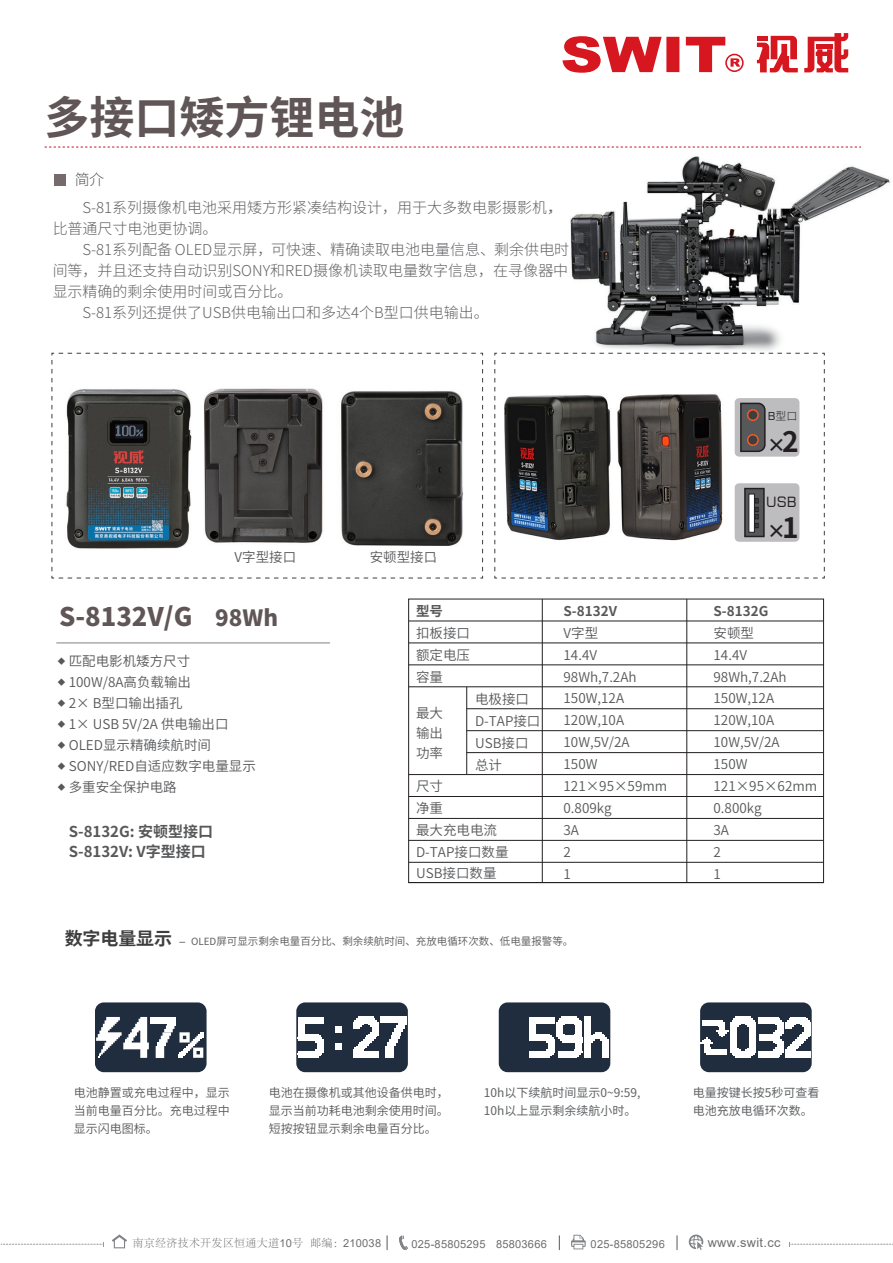
<style>
.page{position:relative;width:893px;height:1263px;background:#fff}
.page>*{position:absolute;margin:0;border:0;box-sizing:border-box;transform-origin:0 0}
.t1{font:700 45px "Source Han Sans CN";color:#605557}
.t2{font:800 25.5px "Source Han Sans CN";color:#605557}
.t3{font:700 18.75px "Source Han Sans CN";color:#231f20}
.t4{font:300 15px/21px "Source Han Sans CN";color:#636366}
.t5{font:700 15px/19.5px "Source Han Sans CN";color:#57585a}
.t6{font:300 15px "Source Han Sans CN";color:#57585a}
.t7{font:14.1px "Square 721 BT";color:#231f20}
.t8{font:13.5px/21.9px "Source Han Sans CN";color:#57585a}
.t9{font:700 13.5px "Source Han Sans CN";color:#57585a}
.t10{font:12.75px "Arial";letter-spacing:.025em;color:#6c6d70}
.t11{font:12px/18px "Source Han Sans CN";color:#57585a;text-align:justify}
.t12{font:12px/18px "Source Han Sans CN";color:#606264}
.t13{font:11.1px "Arial";letter-spacing:.02em;color:#6c6d70}
.t14{font:300 11.1px "Adobe Song Std";letter-spacing:.02em;color:#6c6d70}
.t15{font:300 10.95px "Source Han Sans CN";color:#231f20}
.t16{font:10.5px "Source Han Sans CN";color:#57585a}
.t17{font:300 7.5px "Source Han Sans CN";color:#57585a}
.s1{font-size:22.35px}
.s2{font-weight:700;font-size:18px;color:#3e3e3f}
.s3{font-family:"Arial"}
.s4{font-size:9.9px;color:#606264}
.s5{font-family:"Square 721 BT";font-weight:400}
.s6{font-size:28.05px}
.s7{font-family:"Arial";font-weight:400}
</style>
<div class="page">
<svg style="left:571px;top:1235px;width:15px;height:14px"></svg>
<svg style="left:399px;top:1235px;width:9px;height:15px"></svg>
<svg style="left:689px;top:1234px;width:14px;height:16px"></svg>
<svg style="left:387px;top:1236px;width:1px;height:14px"></svg>
<svg style="left:559px;top:1236px;width:1px;height:14px"></svg>
<svg style="left:677px;top:1236px;width:1px;height:14px"></svg>
<svg style="left:112px;top:1234px;width:15px;height:14px"></svg>
<svg style="left:1px;top:1242px;width:103px;height:4px"></svg>
<svg style="left:789px;top:1242px;width:104px;height:4px"></svg>
<svg style="left:562px;top:36px;width:182px;height:37px"></svg>
<svg style="left:757px;top:36px;width:41px;height:36px"></svg>
<svg style="left:804px;top:33px;width:44px;height:39px"></svg>
<svg style="left:45px;top:147px;width:816px;height:1px"></svg>
<div style="left:54px;top:174px;width:12px;height:12px;background:#776a6c"></div>
<hr style="left:56px;top:642px;width:274px;height:1px;background:#808285">
<hr style="left:466px;top:687px;width:1px;height:87px;background:#231f20">
<hr style="left:409px;top:621px;width:415px;height:1px;background:#231f20">
<hr style="left:409px;top:643px;width:415px;height:1px;background:#231f20">
<hr style="left:409px;top:665px;width:415px;height:1px;background:#231f20">
<hr style="left:409px;top:686px;width:415px;height:1px;background:#231f20">
<hr style="left:466px;top:708px;width:358px;height:1px;background:#231f20">
<hr style="left:466px;top:730px;width:358px;height:1px;background:#231f20">
<hr style="left:466px;top:752px;width:358px;height:1px;background:#231f20">
<hr style="left:409px;top:774px;width:415px;height:1px;background:#231f20">
<hr style="left:409px;top:796px;width:415px;height:1px;background:#231f20">
<hr style="left:409px;top:818px;width:415px;height:1px;background:#231f20">
<hr style="left:409px;top:862px;width:415px;height:1px;background:#231f20">
<hr style="left:409px;top:840px;width:415px;height:1px;background:#231f20">
<hr style="left:542px;top:599px;width:1px;height:283px;background:#231f20">
<hr style="left:686px;top:599px;width:1px;height:283px;background:#231f20">
<div style="left:408px;top:599px;width:416px;height:284px;border:1px solid #231f20"></div>
<img style="left:570px;top:156px;width:321px;height:195px">
<svg style="left:51px;top:352px;width:432px;height:227px"></svg>
<svg style="left:494px;top:352px;width:331px;height:227px"></svg>
<img style="left:331px;top:378px;width:99px;height:174px">
<img style="left:53px;top:377px;width:151px;height:176px">
<img style="left:200px;top:384px;width:128px;height:161px">
<div style="left:296px;top:1002px;width:112px;height:70px;background:#1f2d3f;border-radius:9px"></div>
<div style="left:335px;top:1026px;width:7px;height:7px;background:#fff"></div>
<div style="left:335px;top:1043px;width:7px;height:7px;background:#fff"></div>
<div style="left:298px;top:1023px;width:7px;height:18px;background:#fff"></div>
<div style="left:317px;top:1041px;width:7px;height:12px;background:#fff"></div>
<div style="left:298px;top:1016px;width:25px;height:7px;background:#fff"></div>
<svg style="left:305px;top:1034px;width:13px;height:1px"></svg>
<hr style="left:298px;top:1035px;width:22px;height:2px;background:#fff">
<hr style="left:298px;top:1037px;width:24px;height:2px;background:#fff">
<hr style="left:298px;top:1039px;width:26px;height:2px;background:#fff">
<hr style="left:298px;top:1056px;width:20px;height:2px;background:#fff">
<hr style="left:298px;top:1054px;width:22px;height:2px;background:#fff">
<svg style="left:298px;top:1049px;width:24px;height:5px"></svg>
<svg style="left:353px;top:1016px;width:26px;height:35px"></svg>
<div style="left:353px;top:1051px;width:26px;height:7px;background:#fff"></div>
<svg style="left:386px;top:1023px;width:20px;height:26px"></svg>
<div style="left:386px;top:1049px;width:8px;height:9px;background:#fff"></div>
<div style="left:380px;top:1016px;width:26px;height:7px;background:#fff"></div>
<div style="left:700px;top:1002px;width:112px;height:70px;background:#1f2d3f;border-radius:9px"></div>
<svg style="left:701px;top:1016px;width:110px;height:42px"></svg>
<div style="left:95px;top:1002px;width:112px;height:70px;background:#1f2d3f;border-radius:9px"></div>
<svg style="left:96px;top:1017px;width:53px;height:41px"></svg>
<div style="left:151px;top:1017px;width:25px;height:7px;background:#fff"></div>
<svg style="left:156px;top:1024px;width:47px;height:34px"></svg>
<div style="left:499px;top:1002px;width:111px;height:70px;background:#1f2d3f;border-radius:9px"></div>
<div style="left:529px;top:1023px;width:7px;height:18px;background:#fff"></div>
<div style="left:548px;top:1041px;width:7px;height:12px;background:#fff"></div>
<div style="left:529px;top:1017px;width:26px;height:6px;background:#fff"></div>
<svg style="left:536px;top:1034px;width:14px;height:1px"></svg>
<hr style="left:529px;top:1035px;width:22px;height:2px;background:#fff">
<hr style="left:529px;top:1037px;width:24px;height:2px;background:#fff">
<hr style="left:529px;top:1039px;width:26px;height:2px;background:#fff">
<hr style="left:529px;top:1056px;width:21px;height:2px;background:#fff">
<hr style="left:529px;top:1054px;width:22px;height:2px;background:#fff">
<svg style="left:529px;top:1049px;width:24px;height:5px"></svg>
<div style="left:575px;top:1034px;width:7px;height:17px;background:#fff"></div>
<div style="left:556px;top:1022px;width:7px;height:14px;background:#fff"></div>
<div style="left:575px;top:1022px;width:7px;height:12px;background:#fff"></div>
<div style="left:558px;top:1051px;width:19px;height:7px;background:#fff"></div>
<svg style="left:562px;top:1041px;width:13px;height:1px"></svg>
<hr style="left:560px;top:1039px;width:22px;height:2px;background:#fff">
<hr style="left:558px;top:1037px;width:24px;height:2px;background:#fff">
<hr style="left:556px;top:1035px;width:26px;height:2px;background:#fff">
<svg style="left:558px;top:1016px;width:24px;height:9px"></svg>
<svg style="left:574px;top:1049px;width:8px;height:7px"></svg>
<div style="left:584px;top:1016px;width:7px;height:42px;background:#fff"></div>
<svg style="left:591px;top:1032px;width:17px;height:10px"></svg>
<div style="left:602px;top:1041px;width:6px;height:17px;background:#fff"></div>
<img style="left:430px;top:377px;width:105px;height:179px">
<img style="left:535px;top:377px;width:261px;height:183px">
<h1 class="t1" style="left:45px;top:92px;width:361px">多接口矮方锂电池</h1>
<p class="t6" style="left:74px;top:171px;width:32px">简介</p>
<p class="t4" style="left:52px;top:197px;width:511px;text-indent:30px">S-81系列摄像机电池采用矮方形紧凑结构设计，用于大多数电影摄影机，比普通尺寸电池更协调。</p>
<p class="t4" style="left:82px;top:239px;width:488px">S-81系列配备 OLED显示屏，可快速、精确读取电池电量信息、剩余供电时</p>
<p class="t4" style="left:52px;top:260px;width:517px">间等，并且还支持自动识别SONY和RED摄像机读取电量数字信息，在寻像器中</p>
<p class="t4" style="left:52px;top:281px;width:241px">显示精确的剩余使用时间或百分比。</p>
<p class="t4" style="left:82px;top:302px;width:408px">S-81系列还提供了USB供电输出口和多达4个B型口供电输出。</p>
<p class="t8" style="left:235px;top:546px;width:63px">V字型接口</p>
<p class="t8" style="left:370px;top:546px;width:69px">安顿型接口</p>
<h2 class="t2" style="left:59px;top:602px;width:220px">S-8132V/G <span class="s1">98Wh</span></h2>
<p class="t17" style="left:58px;top:657px;width:9px">◆</p>
<p class="t17" style="left:58px;top:678px;width:9px">◆</p>
<p class="t17" style="left:58px;top:699px;width:9px">◆</p>
<p class="t17" style="left:58px;top:720px;width:9px">◆</p>
<p class="t17" style="left:58px;top:741px;width:9px">◆</p>
<p class="t17" style="left:58px;top:762px;width:9px">◆</p>
<p class="t17" style="left:58px;top:783px;width:9px">◆</p>
<p class="t8" style="left:69px;top:650px;width:189px;line-height:21px">匹配电影机矮方尺寸<br>100W/8A高负载输出<br>2× B型口输出插孔<br>1× USB 5V/2A 供电输出口<br>OLED显示精确续航时间<br>SONY/RED自适应数字电量显示多重安全保护电路</p>
<p class="t5" style="left:69px;top:822px;width:146px">S-8132G: 安顿型接口<br>S-8132V: V字型接口</p>
<p class="t9" style="left:416px;top:603px;width:28px">型号</p>
<p class="t8" style="left:416px;top:622px;width:55px;text-align:justify">扣板接口额定电压容量</p>
<p class="t8" style="left:416px;top:703px;width:28px;line-height:20.1px;text-align:justify">最大输出功率</p>
<p class="t8" style="left:416px;top:775px;width:94px">尺寸<br>净重<br>最大充电电流<br>D-TAP接口数量<br>USB接口数量</p>
<p class="t8" style="left:475px;top:688px;width:67px">电极接口<br>D-TAP接口<br>USB接口总计</p>
<p class="t9" style="left:564px;top:603px;width:55px">S-8132V</p>
<p class="t8" style="left:564px;top:622px;width:105px">V字型<br>14.4V<br>98Wh,7.2Ah<br>150W,12A<br>120W,10A<br>10W,5V/2A<br>150W<br>121×95×59mm<br>0.809kg<br>3A<br>2<br>1</p>
<p class="t16" style="left:65px;top:935px;width:510px"><span class="s2">数字电量显示</span> <span class="s3">–</span> <span class="s4">OLED</span>屏可显示剩余电量百分比、剩余续航时间、充放电循环次数、低电量报警等。</p>
<p class="t15" style="left:768px;top:410px;width:31px"><span class="s5">B</span>型口</p>
<h3 class="t3" style="left:767px;top:435px;width:33px">× <span class="s6">2</span></h3>
<p class="t7" style="left:766px;top:493px;width:32px">USB</p>
<h3 class="t3" style="left:767px;top:520px;width:33px">× <span class="s6">1</span></h3>
<p class="t9" style="left:713px;top:603px;width:56px">S-8132G</p>
<p class="t8" style="left:713px;top:622px;width:105px">安顿型<br>14.4V<br>98Wh,7.2Ah<br>150W,12A<br>120W,10A<br>10W,5V/2A<br>150W<br>121×95×62mm<br>0.800kg<br>3A<br>2<br>1</p>
<p class="t11" style="left:74px;top:1084px;width:157px">电池静置或充电过程中，显示当前电量百分比。充电过程中显示闪电图标。</p>
<p class="t12" style="left:484px;top:1084px;width:158px">10h以下续航时间显示0~9:59,<br>10h以上显示剩余续航小时。</p>
<p class="t11" style="left:269px;top:1084px;width:181px">电池在摄像机或其他设备供电时，显示当前功耗电池剩余使用时间。短按按钮显示剩余电量百分比。</p>
<p class="t12" style="left:693px;top:1084px;width:128px">电量按键长按5秒可查看电池充放电循环次数。</p>
<p class="t14" style="left:133px;top:1236px;width:250px">南京经济技术开发区恒通大道<span class="s7">10</span>号 邮编：<span class="s7">210038</span></p>
<p class="t13" style="left:412px;top:1236px;width:137px">025-85805295 85803666</p>
<p class="t13" style="left:591px;top:1236px;width:76px">025-85805296</p>
<p class="t10" style="left:708px;top:1234px;width:74px">www.swit.cc</p>
</div>
